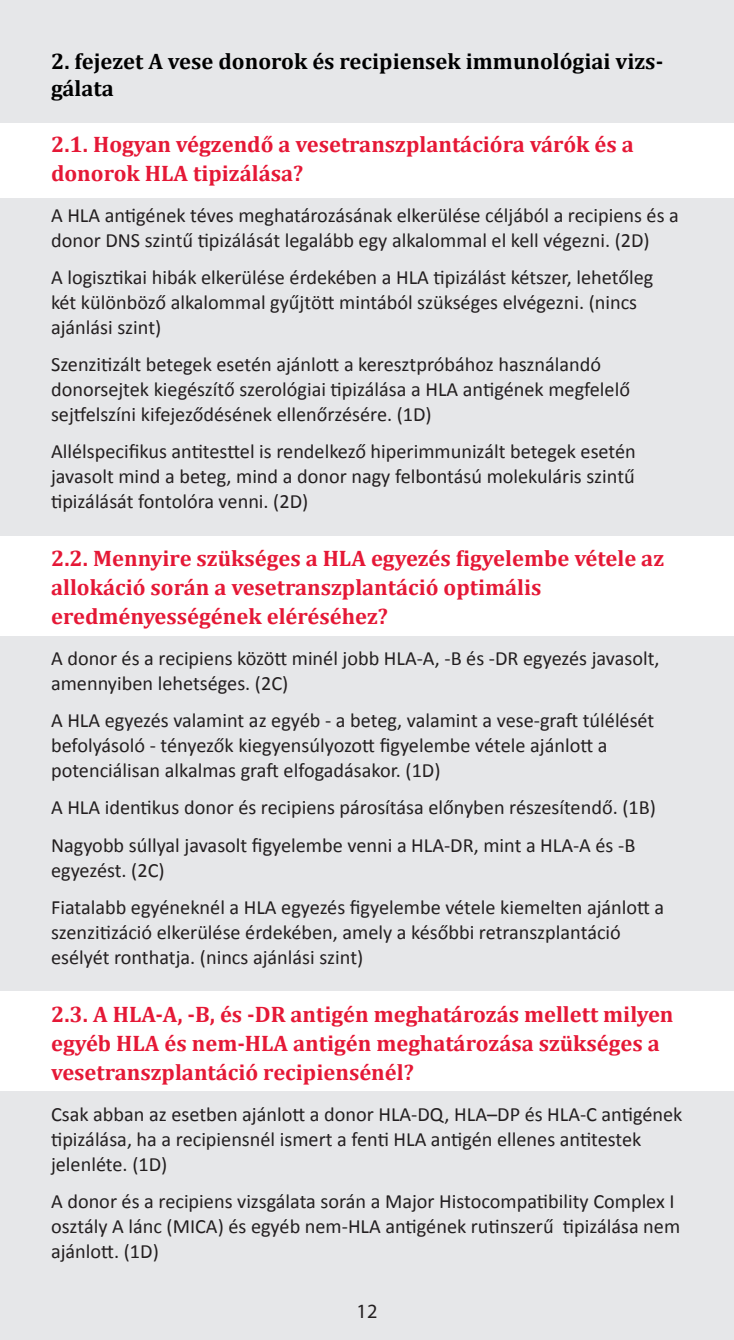
<style>
.page{position:relative;width:734px;height:1340px;background:#fff}
.page>*{position:absolute;margin:0;border:0;box-sizing:border-box;transform-origin:0 0}
.Heading_3{font:700 22.5px/29.2px "Cambria";color:#e51836}
.Heading_2{font:700 22.5px/27px "Cambria";color:#000}
.t1{font:20.25px/24.8px "Calibri";color:#231f20}
.t2{font:20.25px "Myriad Pro";color:#231f20}
</style>
<div class="page">
<div style="left:0;top:0;width:733px;height:1339px;background:#e6e7e9"></div>
<div style="left:0;top:991px;width:733px;height:100px;background:#fff"></div>
<div style="left:0;top:536px;width:733px;height:100px;background:#fff"></div>
<div style="left:0;top:123px;width:733px;height:75px;background:#fff"></div>
<p class="Heading_2" style="left:51px;top:47px;width:613px">2. fejezet A vese donorok és recipiensek immunológiai vizs&shy;gálata</p>
<p class="Heading_3" style="left:51px;top:129px;width:584px">2.1. Hogyan végzendő a vesetranszplantációra várók és a donorok HLA tipizálása?</p>
<p class="t1" style="left:51px;top:203px;width:629px">A HLA antigének téves meghatározásának elkerülése céljából a recipiens és a donor DNS szintű tipizálását legalább egy alkalommal el kell végezni. (2D)</p>
<p class="t1" style="left:51px;top:265px;width:603px">A logisztikai hibák elkerülése érdekében a HLA tipizálást kétszer, lehetőleg két különböző alkalommal gyűjtött mintából szükséges elvégezni. (nincs ajánlási szint)</p>
<p class="t1" style="left:51px;top:352px;width:580px">Szenzitizált betegek esetén ajánlott a keresztpróbához használandó donorsejtek kiegészítő szerológiai tipizálása a HLA antigének megfelelő sejtfelszíni kifejeződésének ellenőrzésére. (1D)</p>
<p class="t1" style="left:51px;top:439px;width:586px;text-align:justify">Allélspecifikus antitesttel is rendelkező hiperimmunizált betegek esetén javasolt mind a beteg, mind a donor nagy felbontású molekuláris szintű tipizálását fontolóra venni. (2D)</p>
<p class="Heading_3" style="left:51px;top:543px;width:614px">2.2. Mennyire szükséges a HLA egyezés figyelembe vétele az allokáció során a vesetranszplantáció optimális eredményességének eléréséhez?</p>
<p class="t1" style="left:51px;top:646px;width:610px">A donor és a recipiens között minél jobb HLA-A, -B és -DR egyezés javasolt, amennyiben lehetséges. (2C)</p>
<p class="t1" style="left:51px;top:708px;width:604px">A HLA egyezés valamint az egyéb - a beteg, valamint a vese-graft túlélését befolyásoló - tényezők kiegyensúlyozott figyelembe vétele ajánlott a potenciálisan alkalmas graft elfogadásakor. (1D)</p>
<p class="t1" style="left:51px;top:795px;width:606px">A HLA identikus donor és recipiens párosítása előnyben részesítendő. (1B)</p>
<p class="t1" style="left:51px;top:833px;width:585px">Nagyobb súllyal javasolt figyelembe venni a HLA-DR, mint a HLA-A és -B egyezést. (2C)</p>
<p class="t1" style="left:51px;top:895px;width:614px">Fiatalabb egyéneknél a HLA egyezés figyelembe vétele kiemelten ajánlott a szenzitizáció elkerülése érdekében, amely a későbbi retranszplantáció esélyét ronthatja. (nincs ajánlási szint)</p>
<p class="Heading_3" style="left:51px;top:998px;width:624px">2.3. A HLA-A, -B, és -DR antigén meghatározás mellett milyen egyéb HLA és nem-HLA antigén meghatározása szükséges a vesetranszplantáció recipiensénél?</p>
<p class="t1" style="left:51px;top:1101px;width:632px">Csak abban az esetben ajánlott a donor HLA-DQ, HLA–DP és HLA-C antigének tipizálása, ha a recipiensnél ismert a fenti HLA antigén ellenes antitestek jelenléte. (1D)</p>
<p class="t1" style="left:51px;top:1188px;width:630px">A donor és a recipiens vizsgálata során a Major Histocompatibility Complex I osztály A lánc (MICA) és egyéb nem-HLA antigének rutinszerű tipizálása nem ajánlott. (1D)</p>
<p class="t2" style="left:356px;top:1298px;width:22px">12</p>
</div>
